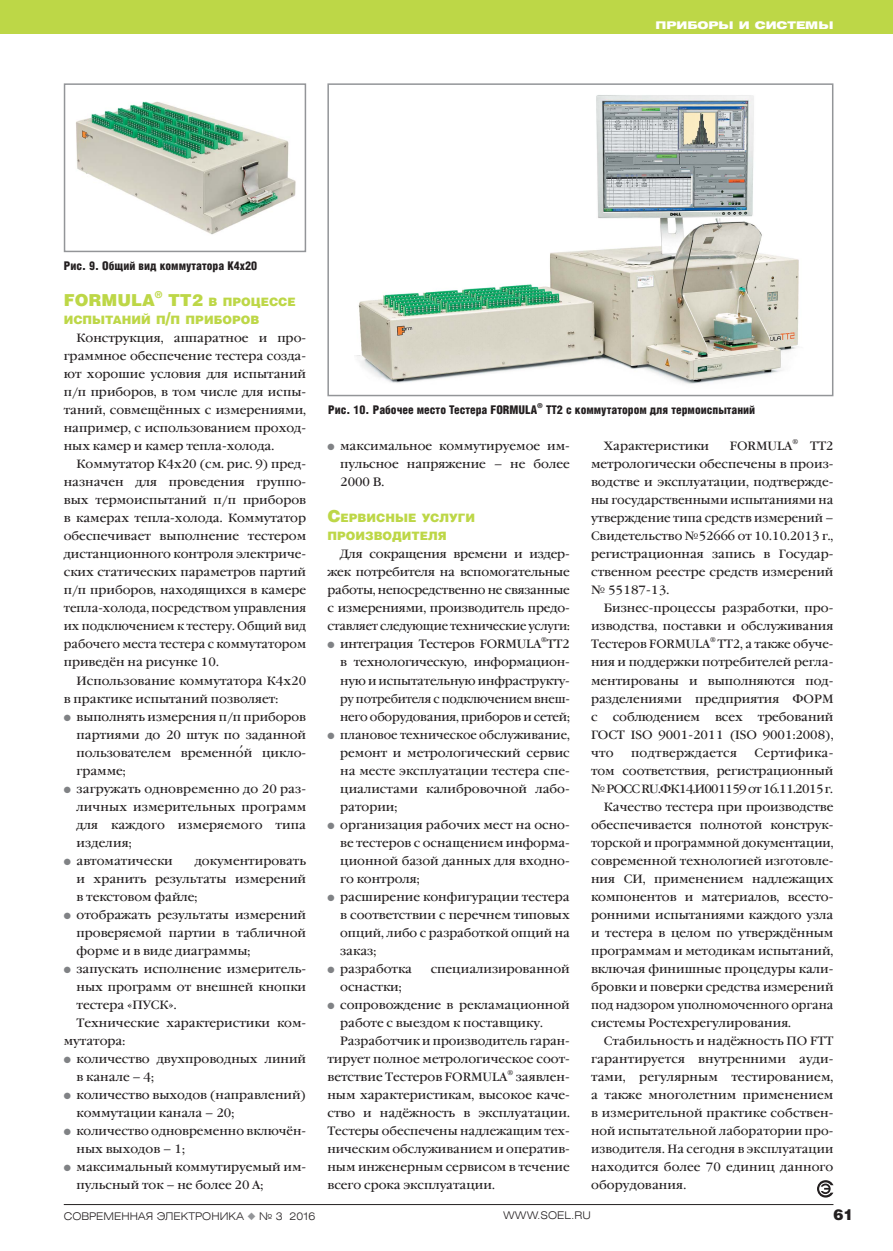
<style>
.page{position:relative;width:893px;height:1251px;background:#fff}
.page>*{position:absolute;margin:0;border:0;box-sizing:border-box;transform-origin:0 0}
.t1{font:900 16.5px "Helios";color:#bdd747}
.t2{font:900 15px "Helios";color:#231f20}
.t3{font:12px/18px "Garamond Book C";color:#231f20;text-align:justify}
.t4{font:12px/18px "Garamond Book C";color:#231f20;text-align:justify;scale:.95 1}
.t5{font:12px "Garamond Book C";color:#231f20;scale:.96 1}
.t6{font:900 12px "Helios Cond";color:#231f20}
.t7{font:12px "Garamond Book C";letter-spacing:-.06em;color:#231f20}
.t8{font:12px "Garamond Book C";letter-spacing:.025em;color:#231f20}
.t9{font:900 11.55px/18px "Helios";color:#bdd747}
.t10{font:300 10.5px "Helios Ext";color:#231f20}
.t11{font:900 10.5px "Helios Ext";color:#fff}
.t12{font:900 9.6px "Helios";color:#bdd747}
.t13{font:6.9px "Garamond Book C";color:#231f20}
.t14{font:900 6.9px "Helios Cond";color:#231f20}
.s1{font-size:16.5px}
.s2{color:#808285}
.s3{color:#939598}
</style>
<div class="page">
<div style="left:0;top:0;width:893px;height:34px;background:#bdd747"></div>
<hr style="left:64px;top:1203px;width:769px;height:1px;background:#231f20">
<svg style="left:817px;top:1180px;width:16px;height:17px"></svg>
<img style="left:76px;top:101px;width:220px;height:134px">
<div style="left:64px;top:83px;width:242px;height:169px;border:2px solid #939598"></div>
<img style="left:356px;top:95px;width:443px;height:289px">
<div style="left:327px;top:83px;width:506px;height:313px;border:2px solid #939598"></div>
<p class="t11" style="left:655px;top:21px;width:180px">ПРИБОРЫ И СИСТЕМЫ</p>
<p class="t6" style="left:64px;top:261px;width:195px">Рис. 9. Общий вид коммутатора К4х20</p>
<h1 class="t1" style="left:64px;top:294px;width:93px">FORMULA</h1>
<p class="t12" style="left:155px;top:291px;width:9px">®</p>
<p class="t9" style="left:64px;top:294px;width:233px;text-indent:104px"><span class="s1">ТТ2</span> В ПРОЦЕССЕ<br>ИСПЫТАНИЙ П<span class="s1">/</span>П ПРИБОРОВ</p>
<p class="t3" style="left:64px;top:330px;width:244px;text-indent:13px">Конструкция, аппаратное и про&shy;граммное обеспечение тестера созда&shy;ют хорошие условия для испытаний п/п приборов, в том числе для испы&shy;таний, совмещённых с измерениями, например, с использованием проход&shy;ных камер и камер тепла-холода.</p>
<p class="t3" style="left:64px;top:456px;width:244px;text-indent:13px">Коммутатор К4х20 (см. рис. 9) пред&shy;назначен для проведения группо&shy;вых термоиспытаний п/п приборов в камерах тепла-холода. Коммутатор обеспечивает выполнение тестером дистанционного контроля электриче&shy;ских статических параметров партий п/п приборов, находящихся в камере тепла-холода, посредством управления их подключением к тестеру. Общий вид рабочего места тестера с коммутатором приведён на рисунке 10.</p>
<p class="t3" style="left:64px;top:672px;width:244px;text-indent:13px">Использование коммутатора К4х20 в практике испытаний позволяет:</p>
<p class="t3" style="left:77px;top:708px;width:231px;text-indent:-13px"><span class="s2">●</span> выполнять измерения п/п приборов партиями до 20 штук по заданной пользователем временной цикло&shy;грамме;</p>
<p class="t3" style="left:77px;top:780px;width:231px;text-indent:-13px"><span class="s2">●</span> загружать одновременно до 20 раз&shy;личных измерительных программ для каждого измеряемого типа из делия;</p>
<p class="t3" style="left:64px;top:852px;width:111px"><span class="s2">●</span> автоматически</p>
<p class="t3" style="left:77px;top:852px;width:231px;text-indent:118px">документировать и хранить результаты измерений в текстовом файле;</p>
<p class="t3" style="left:77px;top:906px;width:231px;text-indent:-13px"><span class="s2">●</span> отображать результаты измерений проверяемой партии в табличной форме и в виде диаграммы;</p>
<p class="t3" style="left:64px;top:960px;width:244px"><span class="s2">●</span> запускать исполнение измеритель-</p>
<p class="t3" style="left:77px;top:978px;width:231px">ных программ от внешней кнопки</p>
<p class="t3" style="left:77px;top:996px;width:102px">тестера «ПУСК».</p>
<p class="t3" style="left:77px;top:1014px;width:231px">Технические характеристики ком-</p>
<p class="t3" style="left:64px;top:1032px;width:63px">мутатора:</p>
<p class="t3" style="left:77px;top:1050px;width:231px;text-indent:-13px"><span class="s2">●</span> количество двухпроводных линий в канале – 4;</p>
<p class="t3" style="left:77px;top:1086px;width:231px;text-indent:-13px"><span class="s2">●</span> количество выходов (направлений) коммутации канала – 20;</p>
<p class="t3" style="left:77px;top:1122px;width:231px;text-indent:-13px"><span class="s2">●</span> количество одновременно включён&shy;ных выходов – 1;</p>
<p class="t3" style="left:77px;top:1158px;width:231px;text-indent:-13px"><span class="s2">●</span> максимальный коммутируемый им&shy;пульсный ток – не более 20 А;</p>
<p class="t6" style="left:328px;top:405px;width:210px">Рис. 10. Рабочее место Тестера FORMULA</p>
<p class="t14" style="left:537px;top:403px;width:7px">®</p>
<p class="t6" style="left:546px;top:405px;width:211px">TT2 с коммутатором для термоиспытаний</p>
<p class="t3" style="left:340px;top:438px;width:231px;text-indent:-13px"><span class="s2">●</span> максимальное коммутируемое им&shy;пульсное напряжение – не более 2000 В.</p>
<p class="t9" style="left:327px;top:510px;width:149px"><span class="s1">С</span>ЕРВИСНЫЕ УСЛУГИ<br>ПРОИЗВОДИТЕЛЯ</p>
<p class="t3" style="left:327px;top:546px;width:244px;text-indent:13px">Для сокращения времени и издер&shy;жек потребителя на вспомогательные работы, непосредственно не связанные с измерениями, производитель предо&shy;ставляет следующие технические услуги:</p>
<p class="t3" style="left:327px;top:636px;width:215px"><span class="s2">●</span> интеграция Тестеров FORMULA</p>
<p class="t13" style="left:541px;top:637px;width:7px">®</p>
<p class="t3" style="left:340px;top:636px;width:231px;text-indent:207px">TT2 в технологическую, информацион&shy;ную и испытательную инфраструкту&shy;ру потребителя с подключением внеш&shy;него оборудования, приборов и сетей;</p>
<p class="t4" style="left:340px;top:726px;width:243px;text-indent:-13px"><span class="s2">●</span> плановое техническое обслуживание, ремонт и метрологический сервис на месте эксплуатации тестера спе&shy;циалистами калибровочной лабо&shy;ратории;</p>
<p class="t3" style="left:340px;top:816px;width:231px;text-indent:-13px"><span class="s2">●</span> организация рабочих мест на осно&shy;ве тестеров с оснащением информа&shy;ционной базой данных для входно&shy;го контроля;</p>
<p class="t3" style="left:340px;top:888px;width:231px;text-indent:-13px"><span class="s2">●</span> расширение конфигурации тестера в соответствии с перечнем типовых опций, либо с разработкой опций на заказ;</p>
<p class="t3" style="left:327px;top:960px;width:86px"><span class="s2">●</span> разработка</p>
<p class="t3" style="left:431px;top:960px;width:141px">специализированной</p>
<p class="t3" style="left:340px;top:978px;width:63px">оснастки;</p>
<p class="t3" style="left:327px;top:996px;width:244px"><span class="s2">●</span> сопровождение в рекламационной</p>
<p class="t3" style="left:340px;top:1014px;width:204px">работе с выездом к поставщику.</p>
<p class="t3" style="left:340px;top:1032px;width:231px">Разработчик и производитель гаран-</p>
<p class="t3" style="left:327px;top:1050px;width:244px">тирует полное метрологическое соот-</p>
<p class="t3" style="left:327px;top:1068px;width:182px">ветствие Тестеров FORMULA</p>
<p class="t13" style="left:507px;top:1069px;width:7px">®</p>
<p class="t3" style="left:327px;top:1068px;width:244px;text-indent:188px">заявлен&shy;ным характеристикам, высокое каче&shy;ство и надёжность в эксплуатации.<br>Тестеры обеспечены надлежащим тех&shy;ническим обслуживанием и оператив&shy;ным инженерным сервисом в течение всего срока эксплуатации.</p>
<p class="t3" style="left:604px;top:438px;width:107px">Характеристики</p>
<p class="t3" style="left:730px;top:438px;width:64px">FORMULA</p>
<p class="t13" style="left:792px;top:439px;width:7px">®</p>
<p class="t3" style="left:591px;top:438px;width:244px;text-indent:219px">ТТ2 метрологически обеспечены в произ&shy;водстве и эксплуатации, подтвержде&shy;ны государственными испытаниями на утверждение типа средств измерений – Свидетельство №52666 от 10.10.2013 г., регистрационная запись в Государ&shy;ственном реестре средств измерений № 55187-13.</p>
<p class="t3" style="left:591px;top:600px;width:244px;text-indent:13px">Бизнес-процессы разработки, про&shy;изводства, поставки и обслуживания Тестеров FORMULA</p>
<p class="t13" style="left:710px;top:637px;width:7px">®</p>
<p class="t3" style="left:591px;top:636px;width:244px;text-indent:126px">ТТ2, а также обуче&shy;ния и поддержки потребителей регла&shy;ментированы и выполняются под&shy;разделениями предприятия ФОРМ с</p>
<p class="t3" style="left:591px;top:708px;width:244px;text-indent:167px">требований ГОСТ ISO 9001-2011 (ISO 9001:2008), что</p>
<p class="t3" style="left:613px;top:708px;width:89px">соблюдением</p>
<p class="t3" style="left:715px;top:708px;width:29px">всех</p>
<p class="t8" style="left:631px;top:747px;width:108px">подтверждается</p>
<p class="t8" style="left:754px;top:747px;width:81px">Сертифика-</p>
<p class="t3" style="left:591px;top:762px;width:244px">том соответствия, регистрационный</p>
<p class="t7" style="left:591px;top:783px;width:243px">№ РОСС RU.ФК14.И001159 от 16.11.2015 г.</p>
<p class="t3" style="left:604px;top:798px;width:231px">Качество тестера при производстве</p>
<p class="t3" style="left:591px;top:816px;width:244px">обеспечивается полнотой конструк-</p>
<p class="t5" style="left:591px;top:837px;width:254px">торской и программной документации,</p>
<p class="t3" style="left:591px;top:852px;width:244px">современной технологией изготовле-</p>
<p class="t3" style="left:591px;top:870px;width:244px">ния СИ, применением надлежащих</p>
<p class="t3" style="left:591px;top:888px;width:244px">компонентов и материалов, всесто-</p>
<p class="t3" style="left:591px;top:906px;width:244px">ронними испытаниями каждого узла</p>
<p class="t3" style="left:591px;top:924px;width:244px">и тестера в целом по утверждённым</p>
<p class="t3" style="left:591px;top:942px;width:244px">программам и методикам испытаний,</p>
<p class="t3" style="left:591px;top:960px;width:244px">включая финишные процедуры кали-</p>
<p class="t3" style="left:591px;top:978px;width:244px">бровки и поверки средства измерений</p>
<p class="t5" style="left:591px;top:999px;width:254px">под надзором уполномоченного органа</p>
<p class="t3" style="left:591px;top:1014px;width:202px">системы Ростехрегулирования.</p>
<p class="t3" style="left:604px;top:1032px;width:231px">Стабильность и надёжность ПО FТТ</p>
<p class="t3" style="left:591px;top:1050px;width:244px">гарантируется внутренними ауди-</p>
<p class="t3" style="left:591px;top:1068px;width:244px">тами, регулярным тестированием,</p>
<p class="t3" style="left:591px;top:1086px;width:244px">а также многолетним применением</p>
<p class="t3" style="left:591px;top:1104px;width:244px">в измерительной практике собствен-</p>
<p class="t3" style="left:591px;top:1122px;width:244px">ной испытательной лаборатории про-</p>
<p class="t5" style="left:591px;top:1143px;width:254px">изводителя. На сегодня в эксплуатации</p>
<p class="t3" style="left:591px;top:1158px;width:244px">находится более 70 единиц данного</p>
<p class="t3" style="left:591px;top:1176px;width:97px">оборудования.</p>
<p class="t10" style="left:64px;top:1211px;width:253px">СОВРЕМЕННАЯ ЭЛЕКТРОНИКА <span class="s3">◆</span> № 3 2016</p>
<p class="t10" style="left:503px;top:1211px;width:89px">WWW.SOEL.RU</p>
<p class="t2" style="left:833px;top:1207px;width:22px">61</p>
</div>
